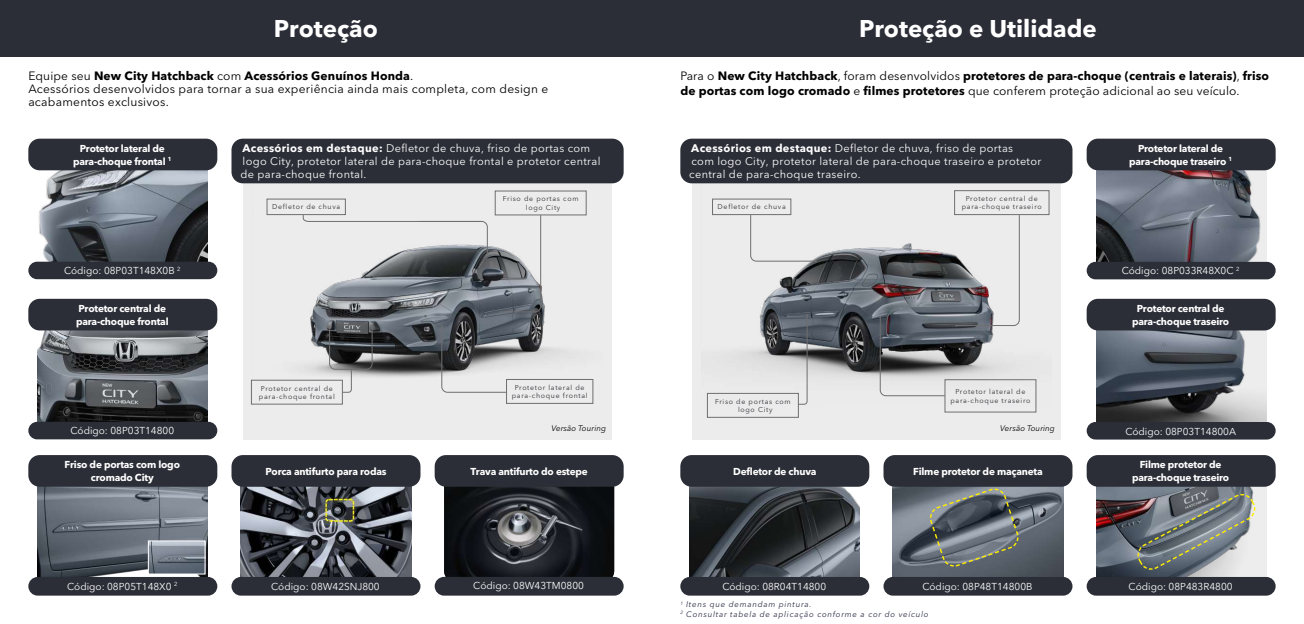
<style>
.page{position:relative;width:1304px;height:624px;background:#fff}
.page>*{position:absolute;margin:0;border:0;box-sizing:border-box;transform-origin:0 0}
.t1{font:700 24px "Avenir Next LT Pro";color:#fff}
.t2{font:700 12px/15px "Avenir Next LT Pro";letter-spacing:.01em;color:#000}
.t3{font:12px/13px "Avenir Next LT Pro";letter-spacing:.02em;color:#000}
.t4{font:11px/13px "Avenir Next LT Pro";letter-spacing:.03em;color:#fff}
.t5{font:700 10px/13px "Avenir Next LT Pro";letter-spacing:-.02em;color:#fff;text-align:center}
.t6{font:10px "Avenir Next LT Pro";color:#fff}
.t7{font:italic 8px/9.6px "Avenir Next LT Pro";letter-spacing:.09em;color:#282b43}
.t8{font:italic 8px "Avenir Next LT Pro";letter-spacing:.01em;color:#000}
.t9{font:7px/8.4px "Avenir Next LT Pro";letter-spacing:.1em;color:#333239}
.s1{font-weight:700}
.s2{font-weight:400}
</style>
<div class="page">
<div style="left:692px;top:177px;width:369px;height:34px;background:#ececec"></div>
<div style="left:243px;top:171px;width:369px;height:39px;background:#ececec"></div>
<img style="left:253px;top:183px;width:350px;height:27px">
<svg style="left:243px;top:210px;width:369px;height:229px;background:#bbbdbf"></svg>
<svg style="left:692px;top:210px;width:369px;height:229px;background:#bfc1c3"></svg>
<div style="left:0;top:0;width:1304px;height:57px;background:#2b2e37"></div>
<div style="left:231px;top:139px;width:393px;height:44px;background:#2b2e37;border-radius:11px"></div>
<div style="left:680px;top:139px;width:392px;height:44px;background:#2b2e37;border-radius:11px"></div>
<img style="left:38px;top:330px;width:170px;height:92px">
<div style="left:28px;top:299px;width:189px;height:31px;background:#2b2e37;border-radius:11px"></div>
<div style="left:28px;top:422px;width:189px;height:17px;background:#2b2e37;border-radius:9px"></div>
<img style="left:38px;top:170px;width:170px;height:92px">
<div style="left:28px;top:139px;width:189px;height:31px;background:#2b2e37;border-radius:11px"></div>
<div style="left:28px;top:262px;width:189px;height:17px;background:#2b2e37;border-radius:9px"></div>
<img style="left:893px;top:486px;width:170px;height:91px">
<div style="left:883px;top:455px;width:189px;height:31px;background:#2b2e37;border-radius:11px"></div>
<div style="left:883px;top:577px;width:189px;height:18px;background:#2b2e37;border-radius:9px"></div>
<img style="left:1096px;top:486px;width:170px;height:91px">
<img style="left:1096px;top:330px;width:170px;height:92px">
<div style="left:1087px;top:299px;width:189px;height:31px;background:#2b2e37;border-radius:11px"></div>
<div style="left:1087px;top:422px;width:189px;height:17px;background:#2b2e37;border-radius:9px"></div>
<img style="left:1096px;top:170px;width:170px;height:92px">
<div style="left:1087px;top:139px;width:189px;height:31px;background:#2b2e37;border-radius:11px"></div>
<div style="left:1087px;top:262px;width:189px;height:17px;background:#2b2e37;border-radius:9px"></div>
<img style="left:690px;top:486px;width:170px;height:91px">
<div style="left:680px;top:455px;width:189px;height:31px;background:#2b2e37;border-radius:11px"></div>
<div style="left:680px;top:577px;width:189px;height:18px;background:#2b2e37;border-radius:9px"></div>
<svg style="left:495px;top:191px;width:91px;height:122px;background:#cdcfd0"></svg>
<svg style="left:267px;top:199px;width:221px;height:56px"></svg>
<svg style="left:712px;top:199px;width:105px;height:63px"></svg>
<svg style="left:441px;top:325px;width:152px;height:78px;background:#b9babb"></svg>
<svg style="left:879px;top:190px;width:170px;height:222px;background:#b8b9bb"></svg>
<svg style="left:707px;top:314px;width:101px;height:103px;background:#cacbcc"></svg>
<svg style="left:251px;top:326px;width:122px;height:78px;background:#bfbfc0"></svg>
<img style="left:38px;top:486px;width:170px;height:91px">
<div style="left:28px;top:577px;width:189px;height:18px;background:#2b2e37;border-radius:9px"></div>
<div style="left:28px;top:455px;width:189px;height:31px;background:#2b2e37;border-radius:11px"></div>
<img style="left:241px;top:486px;width:170px;height:91px">
<div style="left:231px;top:455px;width:189px;height:31px;background:#2b2e37;border-radius:11px"></div>
<div style="left:231px;top:577px;width:189px;height:18px;background:#2b2e37;border-radius:9px"></div>
<img style="left:444px;top:486px;width:170px;height:91px">
<div style="left:435px;top:455px;width:189px;height:31px;background:#2b2e37;border-radius:11px"></div>
<div style="left:435px;top:577px;width:189px;height:18px;background:#2b2e37;border-radius:9px"></div>
<img style="left:150px;top:542px;width:54px;height:30px">
<div style="left:148px;top:540px;width:58px;height:34px;border:1px solid #fff"></div>
<svg style="left:929px;top:487px;width:90px;height:80px;background:#687073"></svg>
<svg style="left:1137px;top:493px;width:119px;height:77px;background:#83898b"></svg>
<div style="left:1087px;top:455px;width:189px;height:31px;background:#2b2e37;border-radius:11px"></div>
<div style="left:1087px;top:577px;width:189px;height:18px;background:#2b2e37;border-radius:9px"></div>
<h1 class="t1" style="left:274px;top:14px;width:106px">Proteção</h1>
<h1 class="t1" style="left:859px;top:14px;width:239px">Proteção e Utilidade</h1>
<p class="t3" style="left:28px;top:69px;width:522px">Equipe seu <span class="s1">New City Hatchback</span> com <span class="s1">Acessórios Genuínos Honda</span>.<br>Acessórios desenvolvidos para tornar a sua experiência ainda mais completa, com design e acabamentos exclusivos.</p>
<p class="t2" style="left:680px;top:68px;width:590px"><span class="s2">Para o</span> New City Hatchback<span class="s2">, foram desenvolvidos</span> protetores de para-choque (centrais e laterais)<span class="s2">,</span> friso de portas com logo cromado <span class="s2">e</span> filmes protetores <span class="s2">que conferem proteção adicional ao seu veículo.</span></p>
<p class="t5" style="left:73px;top:142px;width:100px">Protetor lateral de para-choque frontal <sup>1</sup></p>
<p class="t6" style="left:64px;top:265px;width:118px">Código: 08P03T148X0B <sup>2</sup></p>
<p class="t5" style="left:76px;top:302px;width:94px;text-align:left">Protetor central de para-choque frontal</p>
<p class="t6" style="left:70px;top:425px;width:105px">Código: 08P03T14800</p>
<p class="t4" style="left:240px;top:141px;width:361px"><span class="s1">Acessórios em destaque:</span> Defletor de chuva, friso de portas com logo City, protetor lateral de para-choque frontal e protetor central de para-choque frontal.</p>
<p class="t4" style="left:689px;top:141px;width:354px"><span class="s1">Acessórios em destaque:</span> Defletor de chuva, friso de portas<br>com logo City, protetor lateral de para-choque traseiro e protetor central de para-choque traseiro.</p>
<p class="t9" style="left:526px;top:195px;width:54px;text-indent:-23px">Friso de portas com logo City</p>
<p class="t9" style="left:272px;top:203px;width:70px">Defletor de chuva</p>
<p class="t9" style="left:718px;top:203px;width:70px">Defletor de chuva</p>
<p class="t9" style="left:962px;top:194px;width:81px;text-align:center">Protetor central de para-choque traseiro</p>
<p class="t9" style="left:259px;top:384px;width:77px">Protetor central de para-choque frontal</p>
<p class="t9" style="left:512px;top:383px;width:77px;text-align:center">Protetor lateral de para-choque frontal</p>
<p class="t9" style="left:950px;top:387px;width:81px;text-align:center">Protetor lateral de para-choque traseiro</p>
<p class="t9" style="left:738px;top:397px;width:54px;text-indent:-23px">Friso de portas com logo City</p>
<p class="t8" style="left:551px;top:423px;width:56px">Versão Touring</p>
<p class="t8" style="left:1000px;top:423px;width:56px">Versão Touring</p>
<p class="t5" style="left:65px;top:458px;width:117px">Friso de portas com logo cromado City</p>
<p class="t5" style="left:265px;top:464px;width:123px">Porca antifurto para rodas</p>
<p class="t6" style="left:67px;top:580px;width:112px">Código: 08P05T148X0 <sup>2</sup></p>
<p class="t6" style="left:271px;top:580px;width:110px">Código: 08W42SNJ800</p>
<p class="t5" style="left:470px;top:464px;width:119px">Trava antifurto do estepe</p>
<p class="t6" style="left:473px;top:580px;width:112px">Código: 08W43TM0800</p>
<p class="t5" style="left:733px;top:464px;width:85px">Defletor de chuva</p>
<p class="t6" style="left:722px;top:580px;width:105px">Código: 08R04T14800</p>
<p class="t5" style="left:913px;top:464px;width:131px">Filme protetor de maçaneta</p>
<p class="t6" style="left:922px;top:580px;width:112px">Código: 08P48T14800B</p>
<p class="t7" style="left:680px;top:599px;width:250px"><sup>1</sup> Itens que demandam pintura.<br><sup>2</sup> Consultar tabela de aplicação conforme a cor do veículo</p>
<p class="t5" style="left:1129px;top:142px;width:105px">Protetor lateral de para-choque traseiro <sup>1</sup></p>
<p class="t6" style="left:1122px;top:265px;width:119px">Código: 08P033R48X0C <sup>2</sup></p>
<p class="t5" style="left:1132px;top:302px;width:99px">Protetor central de para-choque traseiro</p>
<p class="t6" style="left:1125px;top:425px;width:112px">Código: 08P03T14800A</p>
<p class="t5" style="left:1132px;top:458px;width:99px">Filme protetor de para-choque traseiro</p>
<p class="t6" style="left:1129px;top:580px;width:105px">Código: 08P483R4800</p>
</div>
